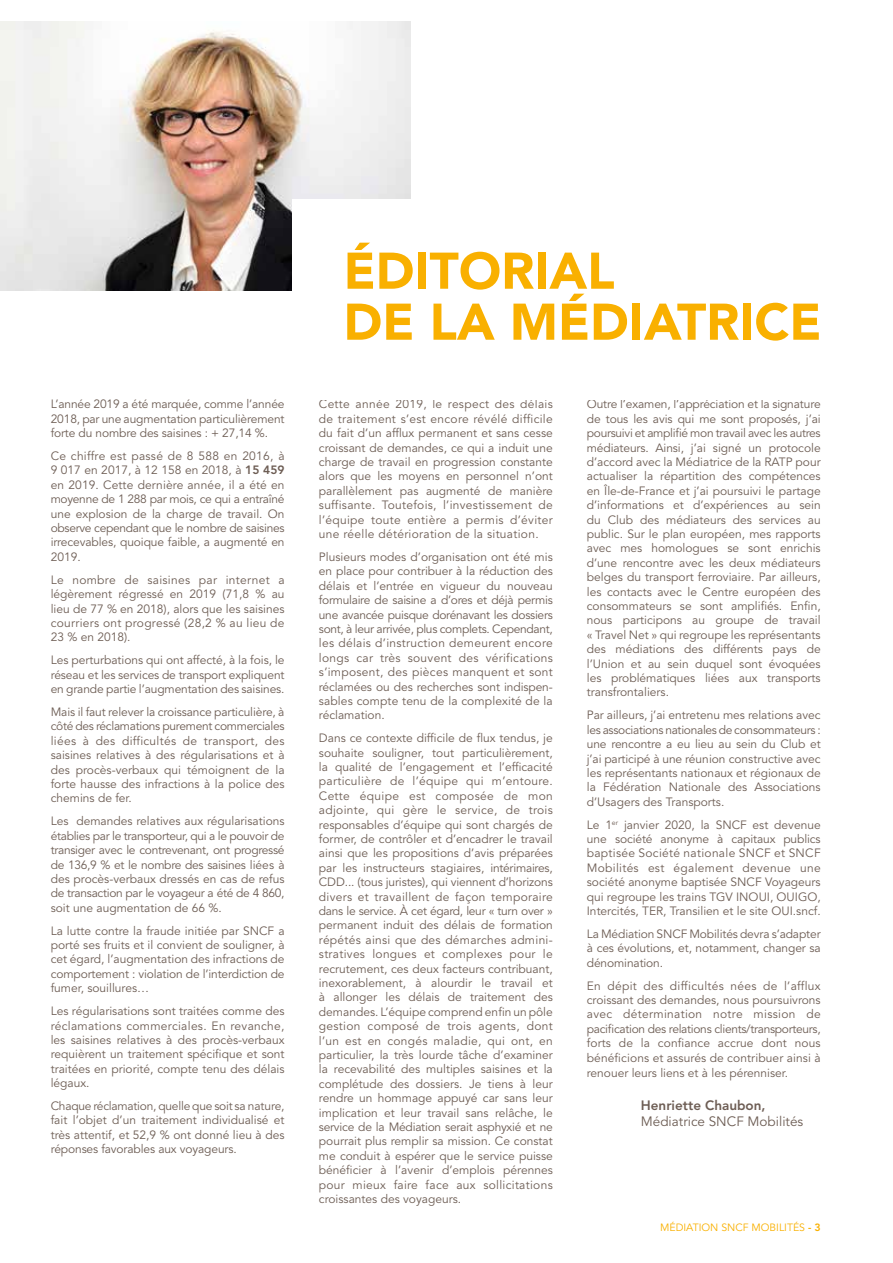
<style>
.page{position:relative;width:893px;height:1263px;background:#fff}
.page>*{position:absolute;margin:0;border:0;box-sizing:border-box;transform-origin:0 0}
.t1{font:900 51px/51px "Avenir LT Std";color:#f9b000}
.t2{font:13.5px "Avenir LT Std";color:#6d5d54}
.t3{font:800 13.5px "Avenir LT Std";color:#6d5d54}
.t4{font:12px/14.4px "Avenir LT Std";color:#6d5d54;text-align:justify}
.t5{font:10.5px "Avenir LT Std";color:#f9b000}
.s1{font-weight:800}
</style>
<div class="page">
<img style="left:0;top:22px;width:410px;height:268px">
<div style="left:293px;top:199px;width:594px;height:200px;background:#fff"></div>
<p class="t4" style="left:51px;top:397px;width:235px">L’année 2019 a été marquée, comme l’année 2018, par une augmentation particulièrement forte du nombre des saisines : + 27,14 %.</p>
<p class="t4" style="left:51px;top:449px;width:235px">Ce chiffre est passé de 8 588 en 2016, à 9 017 en 2017, à 12 158 en 2018, à <span class="s1">15 459 </span>en 2019. Cette dernière année, il a été en moyenne de 1 288 par mois, ce qui a entraîné une explosion de la charge de travail. On observe cependant que le nombre de saisines irrecevables, quoique faible, a augmenté en 2019.</p>
<p class="t4" style="left:51px;top:573px;width:235px">Le nombre de saisines par internet a légèrement régressé en 2019 (71,8 % au lieu de 77 % en 2018), alors que les saisines courriers ont progressé (28,2 % au lieu de 23 % en 2018).</p>
<p class="t4" style="left:51px;top:653px;width:235px">Les perturbations qui ont affecté, à la fois, le réseau et les services de transport expliquent en grande partie l’augmentation des saisines.</p>
<p class="t4" style="left:51px;top:705px;width:235px">Mais il faut relever la croissance particulière, à côté des réclamations purement commerciales liées à des difficultés de transport, des saisines relatives à des régularisations et à des procès-verbaux qui témoignent de la forte hausse des infractions à la police des chemins de fer.</p>
<p class="t4" style="left:51px;top:814px;width:235px">Les demandes relatives aux régularisations établies par le transporteur, qui a le pouvoir de transiger avec le contrevenant, ont progressé de 136,9 % et le nombre des saisines liées à des procès-verbaux dressés en cas de refus de transaction par le voyageur a été de 4 860, soit une augmentation de 66 %.</p>
<p class="t4" style="left:51px;top:924px;width:235px">La lutte contre la fraude initiée par SNCF a porté ses fruits et il convient de souligner, à cet égard, l’augmentation des infractions de comportement : violation de l’interdiction de fumer, souillures…</p>
<p class="t4" style="left:51px;top:1004px;width:235px">Les régularisations sont traitées comme des réclamations commerciales. En revanche, les saisines relatives à des procès-verbaux requièrent un traitement spécifique et sont traitées en priorité, compte tenu des délais légaux.</p>
<p class="t4" style="left:51px;top:1099px;width:235px">Chaque réclamation, quelle que soit sa nature, fait l’objet d’un traitement individualisé et très attentif, et 52,9 % ont donné lieu à des réponses favorables aux voyageurs.</p>
<h1 class="t1" style="left:344px;top:245px;width:479px">ÉDITORIAL<br>DE LA MÉDIATRICE</h1>
<p class="t4" style="left:319px;top:397px;width:235px">Cette année 2019, le respect des délais de traitement s’est encore révélé difficile du fait d’un afflux permanent et sans cesse croissant de demandes, ce qui a induit une charge de travail en progression constante alors que les moyens en personnel n’ont parallèlement pas augmenté de manière suffisante. Toutefois, l’investissement de l’équipe toute entière a permis d’éviter une réelle détérioration de la situation.</p>
<p class="t4" style="left:319px;top:550px;width:235px">Plusieurs modes d’organisation ont été mis en place pour contribuer à la réduction des délais et l’entrée en vigueur du nouveau formulaire de saisine a d’ores et déjà permis une avancée puisque dorénavant les dossiers sont, à leur arrivée, plus complets. Cependant, les délais d’instruction demeurent encore longs car très souvent des vérifications s’imposent, des pièces manquent et sont réclamées ou des recherches sont indispen&shy;sables compte tenu de la complexité de la réclamation.</p>
<p class="t4" style="left:319px;top:731px;width:235px">Dans ce contexte difficile de flux tendus, je souhaite souligner, tout particulièrement, la qualité de l’engagement et l’efficacité particulière de l’équipe qui m’entoure.<br>Cette équipe est composée de mon adjointe, qui gère le service, de trois responsables d’équipe qui sont chargés de former, de contrôler et d’encadrer le travail ainsi que les propositions d’avis préparées par les instructeurs stagiaires, intérimaires, CDD... (tous juristes), qui viennent d’horizons divers et travaillent de façon temporaire dans le service. À cet égard, leur « turn over » permanent induit des délais de formation répétés ainsi que des démarches admini&shy;stratives longues et complexes pour le recrutement, ces deux facteurs contribuant, inexorablement, à alourdir le travail et à allonger les délais de traitement des demandes. L’équipe comprend enfin un pôle gestion composé de trois agents, dont l’un est en congés maladie, qui ont, en particulier, la très lourde tâche d’examiner la recevabilité des multiples saisines et la complétude des dossiers. Je tiens à leur rendre un hommage appuyé car sans leur implication et leur travail sans relâche, le service de la Médiation serait asphyxié et ne pourrait plus remplir sa mission. Ce constat me conduit à espérer que le service puisse bénéficier à l’avenir d’emplois pérennes pour mieux faire face aux sollicitations croissantes des voyageurs.</p>
<p class="t4" style="left:587px;top:397px;width:235px">Outre l’examen, l’appréciation et la signature de tous les avis qui me sont proposés, j’ai poursuivi et amplifié mon travail avec les autres médiateurs. Ainsi, j’ai signé un protocole d’accord avec la Médiatrice de la RATP pour actualiser la répartition des compétences en Île-de-France et j’ai poursuivi le partage d’informations et d’expériences au sein du Club des médiateurs des services au public. Sur le plan européen, mes rapports avec mes homologues se sont enrichis d’une rencontre avec les deux médiateurs belges du transport ferroviaire. Par ailleurs, les contacts avec le Centre européen des consommateurs se sont amplifiés. Enfin, nous participons au groupe de travail « Travel Net » qui regroupe les représentants des médiations des différents pays de l’Union et au sein duquel sont évoquées les problématiques liées aux transports transfrontaliers.</p>
<p class="t4" style="left:587px;top:708px;width:235px">Par ailleurs, j’ai entretenu mes relations avec les associations nationales de consommateurs : une rencontre a eu lieu au sein du Club et j’ai participé à une réunion constructive avec les représentants nationaux et régionaux de la Fédération Nationale des Associations d’Usagers des Transports.</p>
<p class="t4" style="left:587px;top:818px;width:235px">Le 1<sup>er</sup> janvier 2020, la SNCF est devenue une société anonyme à capitaux publics baptisée Société nationale SNCF et SNCF Mobilités est également devenue une société anonyme baptisée SNCF Voyageurs qui regroupe les trains TGV INOUI, OUIGO, Intercités, TER, Transilien et le site OUI.sncf.</p>
<p class="t4" style="left:587px;top:927px;width:235px">La Médiation SNCF Mobilités devra s’adapter à ces évolutions, et, notamment, changer sa dénomination.</p>
<p class="t4" style="left:587px;top:978px;width:235px">En dépit des difficultés nées de l’afflux croissant des demandes, nous poursuivrons avec détermination notre mission de pacification des relations clients/transporteurs, forts de la confiance accrue dont nous bénéficions et assurés de contribuer ainsi à renouer leurs liens et à les pérenniser.</p>
<p class="t3" style="left:641px;top:1097px;width:126px">Henriette Chaubon,</p>
<p class="t2" style="left:641px;top:1114px;width:164px">Médiatrice SNCF Mobilités</p>
<p class="t5" style="left:660px;top:1221px;width:162px">MÉDIATION SNCF MOBILITÉS <span class="s1">- 3</span></p>
</div>
